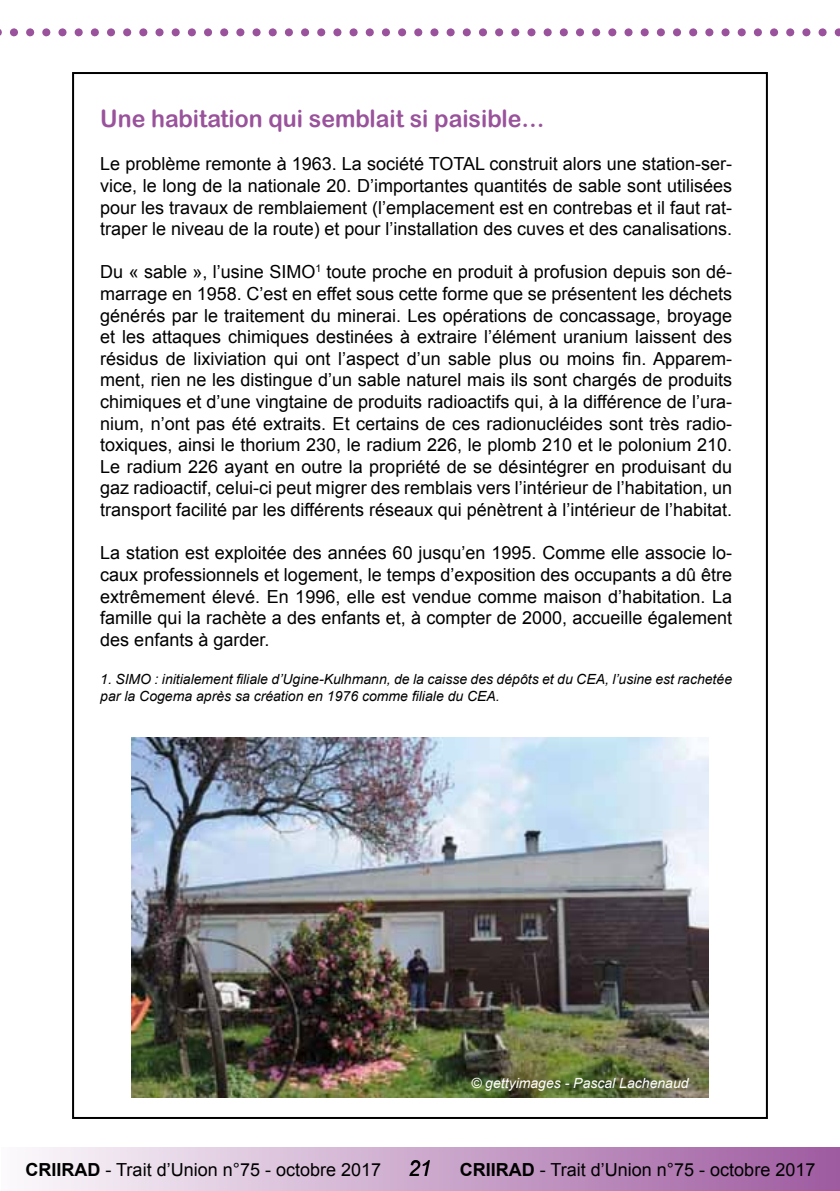
<style>
.page{position:relative;width:840px;height:1191px;background:#fff}
.page>*{position:absolute;margin:0;border:0;box-sizing:border-box;transform-origin:0 0}
.t1{font:24px "Arial Rounded MT Bold";color:#99529b;scale:.96 1}
.t2{font:18px/21.6px "Arial";color:#000;text-align:justify}
.t3{font:italic 14px/16.8px "Arial";color:#000}
.t4{font:italic 14px "Arial";color:#fff}
.s1{font-weight:700}
.s2{font-style:italic;font-size:22px}
</style>
<div class="page">
<div style="left:1px;top:1147px;width:838px;height:44px;background:linear-gradient(to right,#fcfafc,#9e5ba0)"></div>
<svg style="left:0;top:28px;width:840px;height:8px"></svg>
<img style="left:132px;top:737px;width:575px;height:360px">
<h1 class="t1" style="left:100px;top:104px;width:464px">Une habitation qui semblait si paisible…</h1>
<p class="t2" style="left:100px;top:153px;width:633px">Le problème remonte à 1963. La société TOTAL construit alors une station-ser&shy;vice, le long de la nationale 20. D’importantes quantités de sable sont utilisées pour les travaux de remblaiement (l’emplacement est en contrebas et il faut rat&shy;traper le niveau de la route) et pour l’installation des cuves et des canalisations.</p>
<p class="t2" style="left:100px;top:261px;width:633px">Du « sable », l’usine SIMO<sup>1</sup> toute proche en produit à profusion depuis son dé&shy;marrage en 1958. C’est en effet sous cette forme que se présentent les déchets générés par le traitement du minerai. Les opérations de concassage, broyage et les attaques chimiques destinées à extraire l’élément uranium laissent des résidus de lixiviation qui ont l’aspect d’un sable plus ou moins fin. Apparem&shy;ment, rien ne les distingue d’un sable naturel mais ils sont chargés de produits chimiques et d’une vingtaine de produits radioactifs qui, à la différence de l’ura&shy;nium, n’ont pas été extraits. Et certains de ces radionucléides sont très radio&shy;toxiques, ainsi le thorium 230, le radium 226, le plomb 210 et le polonium 210.<br>Le radium 226 ayant en outre la propriété de se désintégrer en produisant du gaz radioactif, celui-ci peut migrer des remblais vers l’intérieur de l’habitation, un transport facilité par les différents réseaux qui pénètrent à l’intérieur de l’habitat.</p>
<p class="t2" style="left:100px;top:542px;width:633px">La station est exploitée des années 60 jusqu’en 1995. Comme elle associe lo&shy;caux professionnels et logement, le temps d’exposition des occupants a dû être extrêmement élevé. En 1996, elle est vendue comme maison d’habitation. La famille qui la rachète a des enfants et, à compter de 2000, accueille également des enfants à garder.</p>
<p class="t3" style="left:100px;top:671px;width:633px">1. SIMO : initialement filiale d’Ugine-Kulhmann, de la caisse des dépôts et du CEA, l’usine est rachetée par la Cogema après sa création en 1976 comme filiale du CEA.</p>
<p class="t4" style="left:471px;top:1073px;width:219px">© gettyimages - Pascal Lachenaud</p>
<p class="t2" style="left:26px;top:1158px;width:407px"><span class="s1">CRIIRAD</span> - Trait d’Union n°75 - octobre 2017 <span class="s2">21</span></p>
<p class="t2" style="left:459px;top:1158px;width:357px"><span class="s1">CRIIRAD</span> - Trait d’Union n°75 - octobre 2017</p>
</div>
